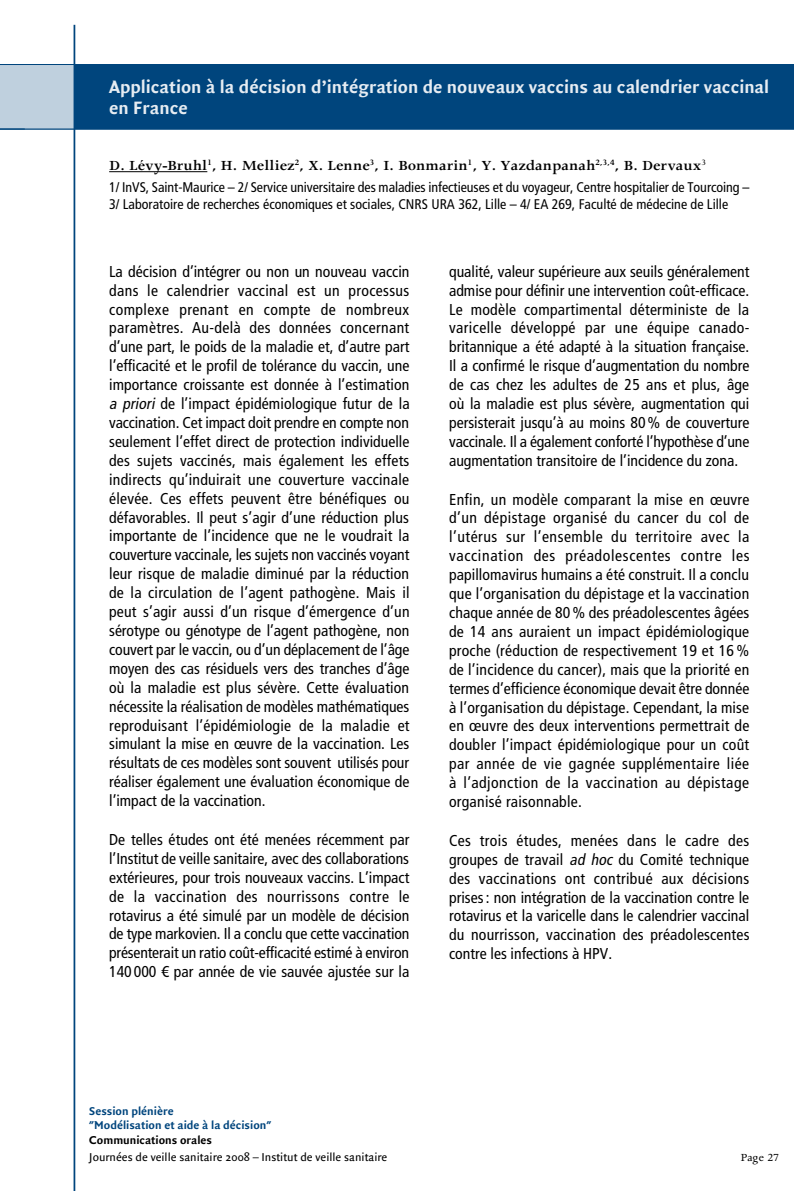
<style>
.page{position:relative;width:794px;height:1191px;background:#fff}
.page>*{position:absolute;margin:0;border:0;box-sizing:border-box;transform-origin:0 0}
.MenP_Titre1_Bandeau{font:700 19.25px/21px "Quadraat Sans";color:#e6ecf2}
.MenP_Labeur{font:condensed 15.75px/18.9px "Frutiger LT Std";color:#000;text-align:justify}
.MenP_Participants{font:600 15.75px "Apollo";color:#000}
.MenP_Instituts{font:condensed 14px/16.8px "Frutiger LT Std";letter-spacing:-.005em;color:#000}
.t1{font:12.25px "Quadraat Sans";color:#000}
.Maq_RappelPartie_TDM{font:700 12.25px/14.7px "Quadraat Sans";color:#00457d}
.Maq_RappelPartie_TDM-2{font:700 12.25px "Quadraat Sans";color:#000}
.t2{font:12.25px "Apollo";color:#000}
.s1{font-style:italic}
</style>
<div class="page">
<hr style="left:109px;top:171px;width:98px;height:1px;background:#000">
<div style="left:0;top:64px;width:794px;height:65px;background:#00457d"></div>
<div style="left:0;top:64px;width:73px;height:65px;background:#bfd0de"></div>
<hr style="left:74px;top:25px;width:1px;height:1166px;background:#00457d">
<hr style="left:0;top:129px;width:794px;height:1px;background:#00457d">
<hr style="left:0;top:64px;width:794px;height:1px;background:#00457d">
<p class="MenP_Titre1_Bandeau" style="left:109px;top:76px;width:661px">Application à la décision d’intégration de nouveaux vaccins au calendrier vaccinal en France</p>
<p class="MenP_Participants" style="left:109px;top:157px;width:598px">D. Lévy-Bruhl<sup>1</sup>, H. Melliez<sup>2</sup>, X. Lenne<sup>3</sup>, I. Bonmarin<sup>1</sup>, Y. Yazdanpanah<sup>2,3,4</sup>, B. Dervaux<sup>3</sup></p>
<p class="MenP_Instituts" style="left:109px;top:179px;width:641px">1/ InVS, Saint-Maurice – 2/ Service universitaire des maladies infectieuses et du voyageur, Centre hospitalier de Tourcoing –<br>3/ Laboratoire de recherches économiques et sociales, CNRS URA 362, Lille – 4/ EA 269, Faculté de médecine de Lille</p>
<p class="MenP_Labeur" style="left:109px;top:262px;width:302px">La décision d’intégrer ou non un nouveau vaccin dans le calendrier vaccinal est un processus complexe prenant en compte de nombreux paramètres. Au-delà des données concernant d’une part, le poids de la maladie et, d’autre part l’efficacité et le profil de tolérance du vaccin, une importance croissante est donnée à l’estimation <span class="s1">a priori</span> de l’impact épidémiologique futur de la vaccination. Cet impact doit prendre en compte non seulement l’effet direct de protection individuelle des sujets vaccinés, mais également les effets indirects qu’induirait une couverture vaccinale élevée. Ces effets peuvent être bénéfiques ou défavorables. Il peut s’agir d’une réduction plus importante de l’incidence que ne le voudrait la couverture vaccinale, les sujets non vaccinés voyant leur risque de maladie diminué par la réduction de la circulation de l’agent pathogène. Mais il peut s’agir aussi d’un risque d’émergence d’un sérotype ou génotype de l’agent pathogène, non couvert par le vaccin, ou d’un déplacement de l’âge moyen des cas résiduels vers des tranches d’âge où la maladie est plus sévère. Cette évaluation nécessite la réalisation de modèles mathématiques reproduisant l’épidémiologie de la maladie et simulant la mise en œuvre de la vaccination. Les résultats de ces modèles sont souvent utilisés pour réaliser également une évaluation économique de l’impact de la vaccination.</p>
<p class="MenP_Labeur" style="left:109px;top:830px;width:302px">De telles études ont été menées récemment par l’Institut de veille sanitaire, avec des collaborations extérieures, pour trois nouveaux vaccins. L’impact de la vaccination des nourrissons contre le rotavirus a été simulé par un modèle de décision de type markovien. Il a conclu que cette vaccination présenterait un ratio coût-efficacité estimé à environ 140 000 € par année de vie sauvée ajustée sur la</p>
<p class="MenP_Labeur" style="left:449px;top:262px;width:302px">qualité, valeur supérieure aux seuils généralement admise pour définir une intervention coût-efficace.<br>Le modèle compartimental déterministe de la varicelle développé par une équipe canado&shy;britannique a été adapté à la situation française.<br>Il a confirmé le risque d’augmentation du nombre de cas chez les adultes de 25 ans et plus, âge où la maladie est plus sévère, augmentation qui persisterait jusqu’à au moins 80% de couverture vaccinale. Il a également conforté l’hypothèse d’une augmentation transitoire de l’incidence du zona.</p>
<p class="MenP_Labeur" style="left:449px;top:490px;width:302px">Enfin, un modèle comparant la mise en œuvre d’un dépistage organisé du cancer du col de l’utérus sur l’ensemble du territoire avec la vaccination des préadolescentes contre les papillomavirus humains a été construit. Il a conclu que l’organisation du dépistage et la vaccination chaque année de 80% des préadolescentes âgées de 14 ans auraient un impact épidémiologique proche (réduction de respectivement 19 et 16 % de l’incidence du cancer), mais que la priorité en termes d’efficience économique devait être donnée à l’organisation du dépistage. Cependant, la mise en œuvre des deux interventions permettrait de doubler l’impact épidémiologique pour un coût par année de vie gagnée supplémentaire liée à l’adjonction de la vaccination au dépistage organisé raisonnable.</p>
<p class="MenP_Labeur" style="left:449px;top:831px;width:302px">Ces trois études, menées dans le cadre des groupes de travail <span class="s1">ad hoc</span> du Comité technique des vaccinations ont contribué aux décisions prises: non intégration de la vaccination contre le rotavirus et la varicelle dans le calendrier vaccinal du nourrisson, vaccination des préadolescentes contre les infections à HPV.</p>
<p class="Maq_RappelPartie_TDM" style="left:89px;top:1103px;width:183px">Session plénière<br>"Modélisation et aide à la décision"</p>
<p class="Maq_RappelPartie_TDM-2" style="left:89px;top:1133px;width:124px">Communications orales</p>
<p class="t1" style="left:89px;top:1150px;width:299px">Journées de veille sanitaire 2008 – Institut de veille sanitaire</p>
<p class="t2" style="left:740px;top:1151px;width:40px">Page 27</p>
</div>
